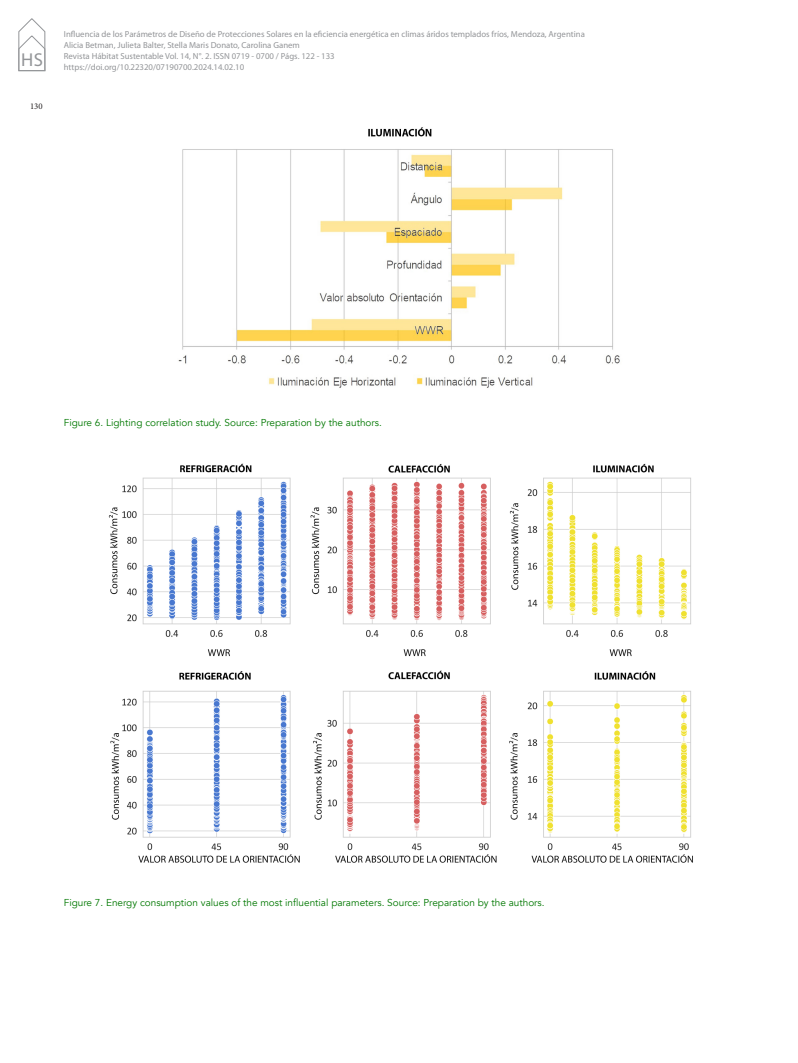
<style>
.page{position:relative;width:798px;height:1063px;background:#fff}
.page>*{position:absolute;margin:0;border:0;box-sizing:border-box;transform-origin:0 0}
.t1{font:18.75px "Myriad Pro";color:#939598}
._14_PIE_DE_FOTOS{font:10px "Avenir";color:#007800}
.t2{font:8.75px/11.2px "Myriad Pro";color:#939598}
.t3{font:8.75px "Minion Pro";color:#231f20}
</style>
<div class="page">
<svg style="left:19px;top:18px;width:26px;height:53px"></svg>
<img style="left:178px;top:127px;width:442px;height:261px">
<img style="left:108px;top:463px;width:585px;height:400px">
<h1 class="t1" style="left:21px;top:48px;width:24px">HS</h1>
<p class="t3" style="left:30px;top:101px;width:14px">130</p>
<p class="t2" style="left:64px;top:28px;width:522px">Influencia de los Parámetros de Diseño de Protecciones Solares en la eficiencia energética en climas áridos templados fríos, Mendoza, Argentina Alicia Betman, Julieta Balter, Stella Maris Donato, Carolina Ganem<br>Revista Hábitat Sustentable Vol. 14, N°. 2. ISSN 0719 - 0700 / Págs. 122 - 133<br>https://doi.org/10.22320/07190700.2024.14.02.10</p>
<p class="_14_PIE_DE_FOTOS" style="left:64px;top:417px;width:319px">Figure 6. Lighting correlation study. Source: Preparation by the authors.</p>
<p class="_14_PIE_DE_FOTOS" style="left:64px;top:896px;width:482px">Figure 7. Energy consumption values of the most influential parameters. Source: Preparation by the authors.</p>
</div>
